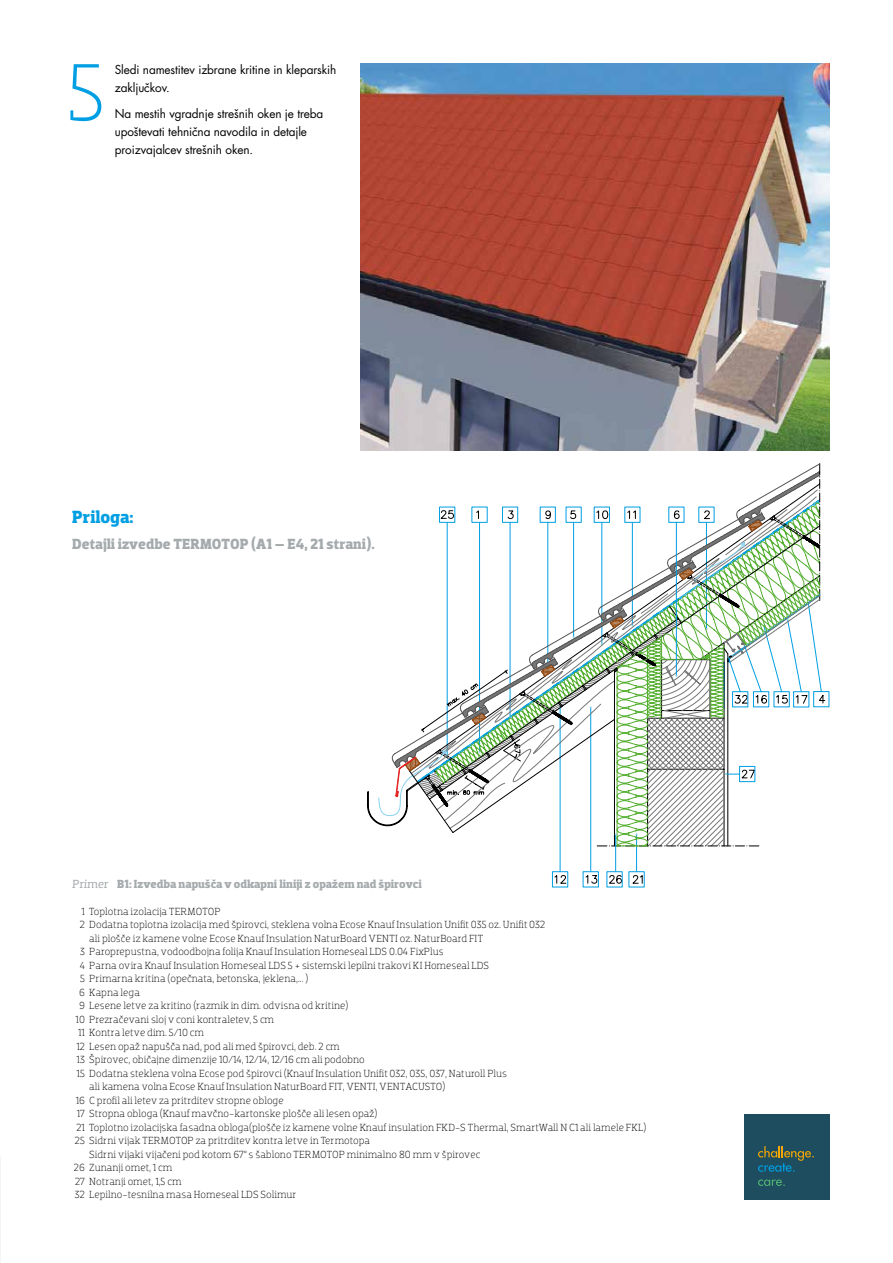
<style>
.page{position:relative;width:893px;height:1263px;background:#fff}
.page>*{position:absolute;margin:0;border:0;box-sizing:border-box;transform-origin:0 0}
.t1{font:300 82.5px "Dobra Slab";color:#009fe3}
.t2{font:700 18px "Dobra Slab";color:#009fe3}
.t3{font:700 15px "Dobra Slab";color:#a5aaad}
.t4{font:12px/18px "Futura KNAUF";letter-spacing:-.01em;color:#000}
.t5{font:700 12px "Dobra Slab";color:#a5aaad}
.t6{font:300 10.5px "Dobra Slab";color:#000}
.s1{font-weight:400;font-style:italic}
</style>
<div class="page">
<div style="left:744px;top:1114px;width:85px;height:85px;background:#1d4d5e"></div>
<svg style="left:758px;top:1146px;width:56px;height:26px"></svg>
<svg style="left:758px;top:1179px;width:27px;height:7px"></svg>
<img style="left:360px;top:64px;width:469px;height:387px">
<svg style="left:392px;top:464px;width:437px;height:423px"></svg>
<h1 class="t1" style="left:67px;top:44px;width:41px">5</h1>
<p class="t4" style="left:115px;top:60px;width:223px">Sledi namestitev izbrane kritine in kleparskih zaključkov.</p>
<p class="t4" style="left:115px;top:105px;width:210px">Na mestih vgradnje strešnih oken je treba upoštevati tehnična navodila in detajle proizvajalcev strešnih oken.</p>
<h2 class="t2" style="left:72px;top:506px;width:63px">Priloga:</h2>
<h3 class="t3" style="left:72px;top:535px;width:304px">Detajli izvedbe TERMOTOP (A1 – E4, 21 strani).</h3>
<p class="t5" style="left:72px;top:876px;width:351px"><span class="s1">Primer</span> B1: Izvedba napušča v odkapni liniji z opažem nad špirovci</p>
<p class="t6" style="left:82px;top:905px;width:140px">1 Toplotna izolacija TERMOTOP</p>
<p class="t6" style="left:80px;top:918px;width:467px">2 Dodatna toplotna izolacija med špirovci, steklena volna Ecose Knauf Insulation Unifit 035 oz. Unifit 032</p>
<p class="t6" style="left:89px;top:932px;width:395px">ali plošče iz kamene volne Ecose Knauf Insulation NaturBoard VENTI oz. NaturBoard FIT</p>
<p class="t6" style="left:80px;top:945px;width:365px">3 Paroprepustna, vodoodbojna folija Knauf Insulation Homeseal LDS 0.04 FixPlus</p>
<p class="t6" style="left:80px;top:959px;width:411px">4 Parna ovira Knauf Insulation Homeseal LDS 5 + sistemski lepilni trakovi KI Homeseal LDS</p>
<p class="t6" style="left:80px;top:972px;width:230px">5 Primarna kritina (opečnata, betonska, jeklena,... )</p>
<p class="t6" style="left:79px;top:986px;width:62px">6 Kapna lega</p>
<p class="t6" style="left:79px;top:999px;width:271px">9 Lesene letve za kritino (razmik in dim. odvisna od kritine)</p>
<p class="t6" style="left:76px;top:1013px;width:200px">10 Prezračevani sloj v coni kontraletev, 5 cm</p>
<p class="t6" style="left:78px;top:1026px;width:127px">11 Kontra letve dim. 5/10 cm</p>
<p class="t6" style="left:76px;top:1040px;width:265px">12 Lesen opaž napušča nad, pod ali med špirovci, deb. 2 cm</p>
<p class="t6" style="left:77px;top:1053px;width:290px">13 Špirovec, običajne dimenzije 10/14, 12/14, 12/16 cm ali podobno</p>
<p class="t6" style="left:77px;top:1067px;width:432px">15 Dodatna steklena volna Ecose pod špirovci (Knauf Insulation Unifit 032, 035, 037, Naturoll Plus</p>
<p class="t6" style="left:89px;top:1080px;width:358px">ali kamena volna Ecose Knauf Insulation NaturBoard FIT, VENTI, VENTACUSTO)</p>
<p class="t6" style="left:76px;top:1094px;width:209px">16 C profil ali letev za pritrditev stropne obloge</p>
<p class="t6" style="left:77px;top:1107px;width:302px">17 Stropna obloga (Knauf mavčno-kartonske plošče ali lesen opaž)</p>
<p class="t6" style="left:76px;top:1121px;width:571px">21 Toplotno izolacijska fasadna obloga(plošče iz kamene volne Knauf insulation FKD-S Thermal, SmartWall N C1 ali lamele FKL)</p>
<p class="t6" style="left:75px;top:1134px;width:297px">25 Sidrni vijak TERMOTOP za pritrditev kontra letve in Termotopa</p>
<p class="t6" style="left:89px;top:1148px;width:393px">Sidrni vijaki vijačeni pod kotom 67° s šablono TERMOTOP minimalno 80 mm v špirovec</p>
<p class="t6" style="left:74px;top:1161px;width:100px">26 Zunanji omet, 1 cm</p>
<p class="t6" style="left:75px;top:1175px;width:108px">27 Notranji omet, 1,5 cm</p>
<p class="t6" style="left:75px;top:1188px;width:223px">32 Lepilno-tesnilna masa Homeseal LDS Solimur</p>
</div>
